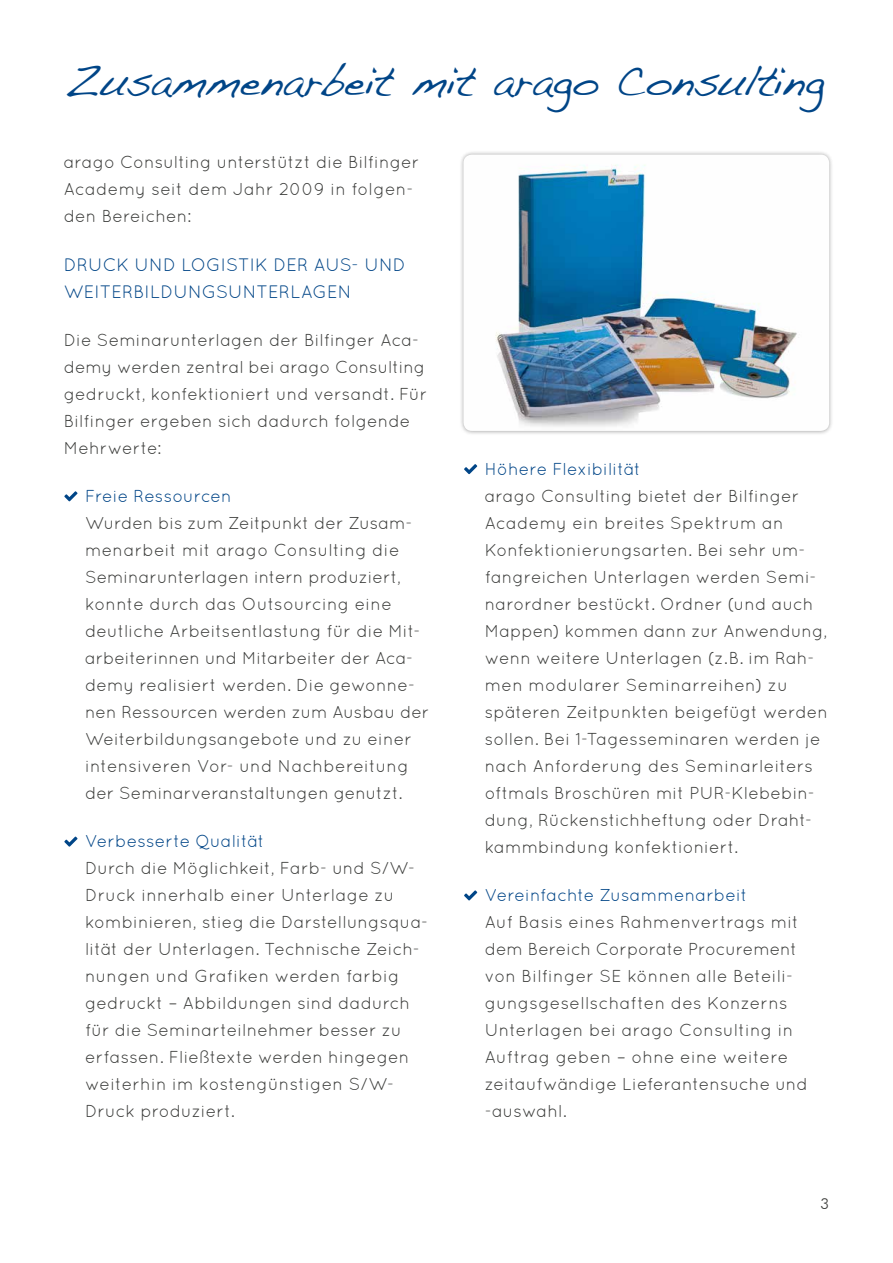
<style>
.page{position:relative;width:893px;height:1263px;background:#fff}
.page>*{position:absolute;margin:0;border:0;box-sizing:border-box;transform-origin:0 0}
.t1{font:42px "Handwriting Dakota";letter-spacing:-.005em;color:#004587}
.t2{font:18px/27px "Quicksand";color:#004587}
.t3{font:17.25px/27px "Quicksand";letter-spacing:.005em;color:#3a3b39}
.t4{font:17.25px "Quicksand";letter-spacing:.005em;color:#004587}
.t5{font:300 15px "Futura BT";color:#3a3b39}
</style>
<div class="page">
<svg style="left:64px;top:491px;width:14px;height:10px"></svg>
<svg style="left:64px;top:836px;width:14px;height:11px"></svg>
<svg style="left:464px;top:464px;width:13px;height:10px"></svg>
<svg style="left:464px;top:890px;width:13px;height:10px"></svg>
<div style="left:459px;top:150px;width:375px;height:286px;background:#000;opacity:.35"></div>
<img style="left:463px;top:155px;width:366px;height:276px">
<h1 class="t1" style="left:64px;top:56px;width:762px">Zusammenarbeit mit arago Consulting</h1>
<p class="t3" style="left:64px;top:149px;width:357px">arago Consulting unterstützt die Bilfinger<br>Academy seit dem Jahr 2009 in folgen&shy;den Bereichen:</p>
<p class="t2" style="left:64px;top:251px;width:344px">DRUCK UND LOGISTIK DER AUS- UND<br>WEITERBILDUNGSUNTERLAGEN</p>
<p class="t3" style="left:64px;top:326px;width:365px">Die Seminarunterlagen der Bilfinger Aca&shy;demy werden zentral bei arago Consulting gedruckt, konfektioniert und versandt. Für Bilfinger ergeben sich dadurch folgende Mehrwerte:</p>
<p class="t4" style="left:85px;top:486px;width:148px">Freie Ressourcen</p>
<p class="t3" style="left:85px;top:509px;width:346px">Wurden bis zum Zeitpunkt der Zusam&shy;menarbeit mit arago Consulting die Seminarunterlagen intern produziert, konnte durch das Outsourcing eine deutliche Arbeitsentlastung für die Mit&shy;arbeiterinnen und Mitarbeiter der Aca&shy;demy realisiert werden. Die gewonne&shy;nen Ressourcen werden zum Ausbau der Weiterbildungsangebote und zu einer intensiveren Vor- und Nachbereitung der Seminarveranstaltungen genutzt.</p>
<p class="t4" style="left:85px;top:831px;width:181px">Verbesserte Qualität</p>
<p class="t3" style="left:85px;top:855px;width:345px">Durch die Möglichkeit, Farb- und S/W-Druck innerhalb einer Unterlage zu kombinieren, stieg die Darstellungsqua&shy;lität der Unterlagen. Technische Zeich&shy;nungen und Grafiken werden farbig gedruckt – Abbildungen sind dadurch für die Seminarteilnehmer besser zu erfassen. Fließtexte werden hingegen weiterhin im kostengünstigen S/W-Druck produziert.</p>
<p class="t4" style="left:485px;top:459px;width:158px">Höhere Flexibilität</p>
<p class="t3" style="left:485px;top:482px;width:345px">arago Consulting bietet der Bilfinger Academy ein breites Spektrum an Konfektionierungsarten. Bei sehr um&shy;fangreichen Unterlagen werden Semi&shy;narordner bestückt. Ordner (und auch Mappen) kommen dann zur Anwendung, wenn weitere Unterlagen (z.B. im Rah&shy;men modularer Seminarreihen) zu späteren Zeitpunkten beigefügt werden sollen. Bei 1-Tagesseminaren werden je nach Anforderung des Seminarleiters oftmals Broschüren mit PUR-Klebebin&shy;dung, Rückenstichheftung oder Draht&shy;kammbindung konfektioniert.</p>
<p class="t4" style="left:485px;top:885px;width:264px">Vereinfachte Zusammenarbeit</p>
<p class="t3" style="left:485px;top:908px;width:325px">Auf Basis eines Rahmenvertrags mit dem Bereich Corporate Procurement von Bilfinger SE können alle Beteili&shy;gungsgesellschaften des Konzerns<br>Unterlagen bei arago Consulting in<br>Auftrag geben – ohne eine weitere zeitaufwändige Lieferantensuche und -auswahl.</p>
<p class="t5" style="left:820px;top:1194px;width:10px">3</p>
</div>
